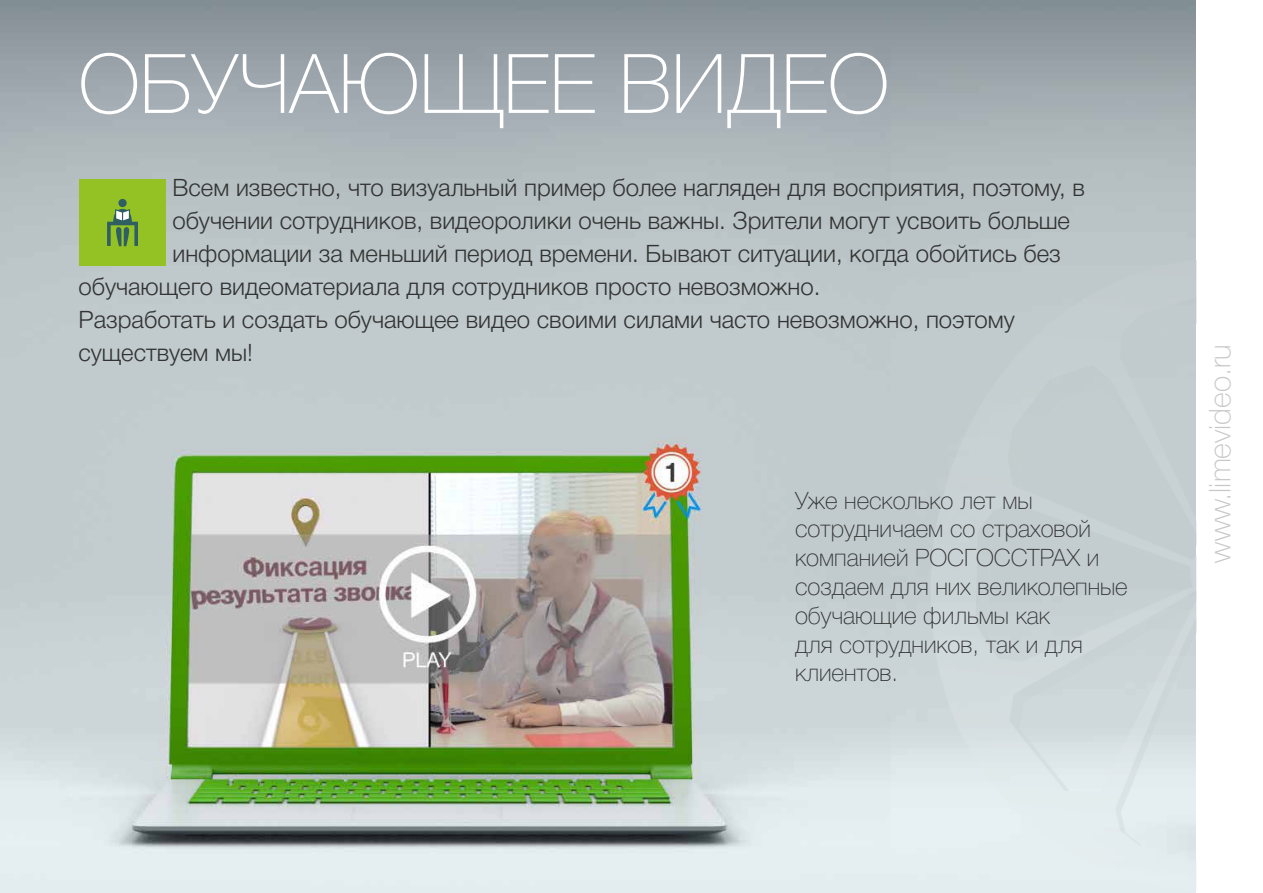
<style>
.page{position:relative;width:1263px;height:893px;background:#fff}
.page>*{position:absolute;margin:0;border:0;box-sizing:border-box;transform-origin:0 0}
.t1{font:100 82.5px "Helvetica Neue Cyr";color:#fff}
.t2{font:100 30px "Helvetica Neue Cyr";color:#c7c7c7}
.t3{font:300 24px "Helvetica Neue Cyr";color:#333}
.t4{font:100 24px/28.8px "Helvetica Neue Cyr";color:#333}
</style>
<div class="page">
<img style="left:0;top:0;width:1195px;height:893px">
<img style="left:931px;top:256px;width:265px;height:637px">
<div style="left:79px;top:179px;width:87px;height:87px;background:#94c224"></div>
<svg style="left:107px;top:209px;width:31px;height:37px"></svg>
<div style="left:118px;top:199px;width:9px;height:8px;background:#2f5f62;border-radius:50%"></div>
<h1 class="t1" style="left:79px;top:38px;width:812px">ОБУЧАЮЩЕЕ ВИДЕО</h1>
<p class="t3" style="left:172px;top:174px;width:914px">Всем известно, что визуальный пример более нагляден для восприятия, поэтому, в</p>
<p class="t3" style="left:172px;top:207px;width:899px">обучении сотрудников, видеоролики очень важны. Зрители могут усвоить больше</p>
<p class="t3" style="left:172px;top:240px;width:890px">информации за меньший период времени. Бывают ситуации, когда обойтись без</p>
<p class="t3" style="left:79px;top:273px;width:743px">обучающего видеоматериала для сотрудников просто невозможно.</p>
<p class="t3" style="left:79px;top:306px;width:938px">Разработать и создать обучающее видео своими силами часто невозможно, поэтому</p>
<p class="t3" style="left:79px;top:339px;width:176px">существуем мы!</p>
<p class="t4" style="left:795px;top:486px;width:334px">Уже несколько лет мы сотрудничаем со страховой компанией РОСГОССТРАХ и создаем для них великолепные обучающие фильмы как<br>для сотрудников, так и для клиентов.</p>
<p class="t2" style="left:1203px;top:563px;width:220px;rotate:-90deg">www.limevideo.ru</p>
</div>
